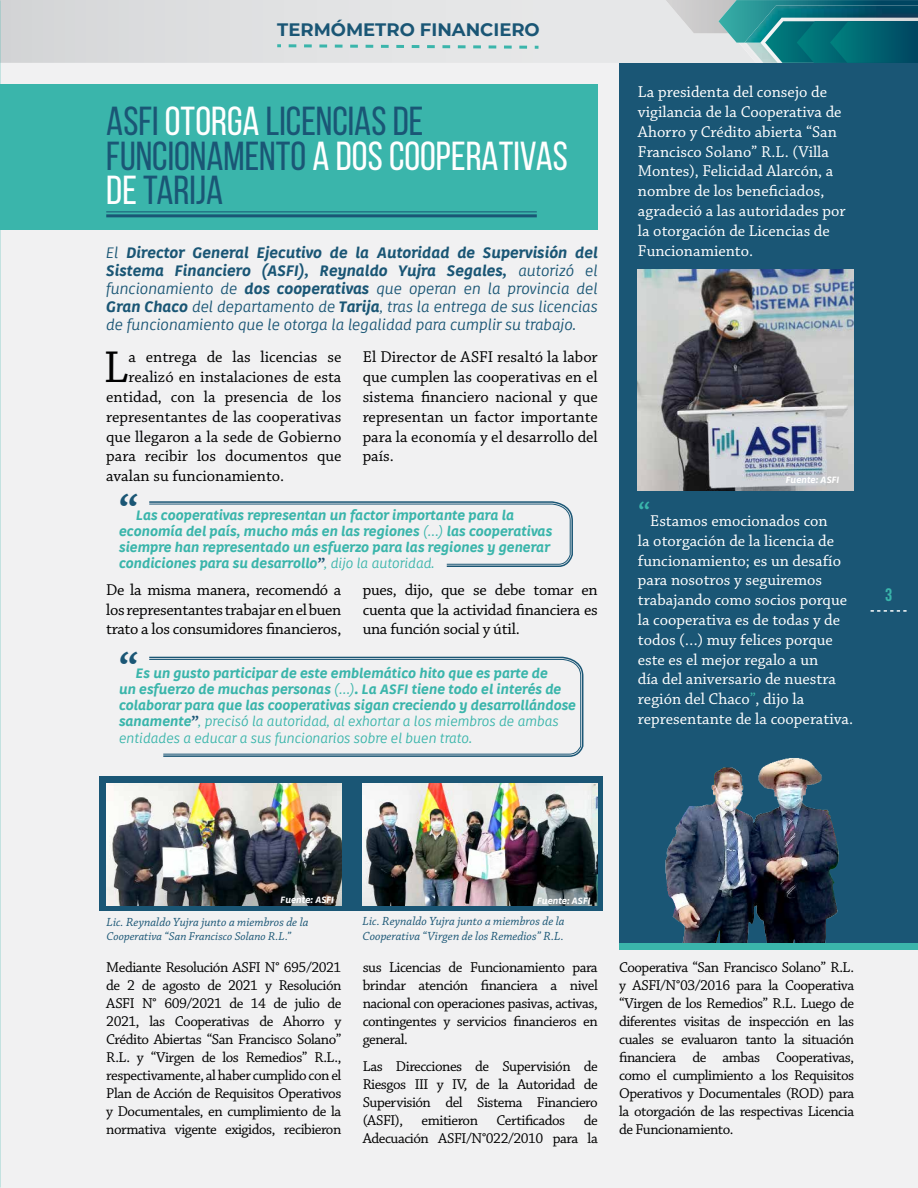
<style>
.page{position:relative;width:918px;height:1188px;background:#fff}
.page>*{position:absolute;margin:0;border:0;box-sizing:border-box;transform-origin:0 0}
.t1{font:46.95px "Chaparral Pro";color:#000}
.t2{font:40.5px/34.5px "Bebas Neue";color:#1a5675}
.t3{font:italic 700 34.5px "Kohinoor W00";color:#1a5675}
.t4{font:700 18px "Montserrat";color:#1a5675}
.t5{font:700 18px "Bebas Neue";color:#3ab5ab}
.t6{font:16.5px/19.8px "Chaparral Pro";color:#000;text-align:justify}
.t7{font:16.5px/19.8px "Chaparral Pro";color:#fff}
.t8{font:15px/18px "Chaparral Pro";letter-spacing:-.03em;color:#000;text-align:justify}
.t9{font:italic 15px/18px "Kohinoor W00";color:#1a5675;text-align:justify}
.t10{font:italic 700 13.5px/16.2px "Kohinoor W00";color:#3ab5ab}
.t11{font:italic 12.45px/14.9px "Chaparral Pro";color:#1a5675}
.t12{font:italic 12px "Chaparral Pro";color:#1a5675}
.t13{font:italic 700 9px "Kohinoor W00";color:#fff}
.s1{color:#fff}
.s2{font-weight:700}
.s3{font-weight:400}
.s4{color:#1a5675}
.s5{font-size:34.5px;color:#3ab5ab}
.s6{color:#3ab5ab}
</style>
<div class="page">
<div style="left:0;top:63px;width:918px;height:1125px;background:#f1f1f2"></div>
<svg style="left:0;top:0;width:718px;height:63px;background:#dfe1e2"></svg>
<img style="left:666px;top:0;width:52px;height:33px">
<svg style="left:718px;top:0;width:200px;height:63px;background:#2d818a"></svg>
<svg style="left:277px;top:44px;width:4px;height:3px"></svg>
<svg style="left:519px;top:46px;width:8px;height:3px"></svg>
<svg style="left:504px;top:46px;width:8px;height:3px"></svg>
<svg style="left:489px;top:45px;width:7px;height:4px"></svg>
<svg style="left:473px;top:45px;width:8px;height:3px"></svg>
<svg style="left:458px;top:45px;width:8px;height:3px"></svg>
<svg style="left:442px;top:45px;width:8px;height:3px"></svg>
<svg style="left:427px;top:45px;width:8px;height:3px"></svg>
<svg style="left:412px;top:45px;width:7px;height:3px"></svg>
<svg style="left:396px;top:45px;width:8px;height:3px"></svg>
<svg style="left:381px;top:45px;width:8px;height:3px"></svg>
<svg style="left:366px;top:45px;width:7px;height:3px"></svg>
<svg style="left:350px;top:45px;width:8px;height:3px"></svg>
<svg style="left:335px;top:45px;width:8px;height:3px"></svg>
<svg style="left:319px;top:44px;width:8px;height:4px"></svg>
<svg style="left:304px;top:44px;width:8px;height:3px"></svg>
<svg style="left:289px;top:44px;width:7px;height:3px"></svg>
<svg style="left:535px;top:46px;width:4px;height:3px"></svg>
<div style="left:619px;top:63px;width:299px;height:887px;background:#1a5675"></div>
<div style="left:99px;top:777px;width:504px;height:134px;background:#1a5675"></div>
<div style="left:0;top:84px;width:598px;height:146px;background:#3ab5ab"></div>
<hr style="left:106px;top:211px;width:431px;height:1px;background:#1a5675">
<hr style="left:106px;top:214px;width:431px;height:3px;background:#1a5675">
<img style="left:106px;top:783px;width:235px;height:122px">
<img style="left:363px;top:783px;width:235px;height:122px">
<img style="left:638px;top:270px;width:216px;height:221px">
<img style="left:665px;top:758px;width:174px;height:185px">
<div style="left:619px;top:943px;width:299px;height:7px;background:#3ab5ab"></div>
<svg style="left:149px;top:656px;width:435px;height:101px;background:#7598aa"></svg>
<svg style="left:149px;top:659px;width:432px;height:96px"></svg>
<svg style="left:149px;top:501px;width:424px;height:66px"></svg>
<svg style="left:871px;top:610px;width:36px;height:2px"></svg>
<p class="t4" style="left:277px;top:17px;width:264px">TERMÓMETRO FINANCIERO</p>
<h2 class="t2" style="left:106px;top:104px;width:463px">ASFI <span class="s1">OTORGA</span> LICENCIAS DE<br>FUNCIONAMENTO <span class="s1">A DOS COOPERATIVAS<br>DE</span> TARIJA</h2>
<p class="t9" style="left:106px;top:244px;width:493px">El <span class="s2">Director General Ejecutivo de la Autoridad de Supervisión del Sistema Financiero (ASFI), Reynaldo Yujra Segales,</span> autorizó el funcionamiento de <span class="s2">dos cooperativas</span> que operan en la provincia del <span class="s2">Gran Chaco</span> del departamento de <span class="s2">Tarija</span>, tras la entrega de sus licencias de funcionamiento que le otorga la legalidad para cumplir su trabajo.</p>
<h1 class="t1" style="left:104px;top:341px;width:26px">L</h1>
<p class="t6" style="left:129px;top:348px;width:214px">a entrega de las licencias se</p>
<p class="t6" style="left:129px;top:368px;width:214px">realizó en instalaciones de esta</p>
<p class="t6" style="left:106px;top:387px;width:237px">entidad, con la presencia de los</p>
<p class="t6" style="left:106px;top:407px;width:237px">representantes de las cooperativas</p>
<p class="t6" style="left:106px;top:427px;width:237px">que llegaron a la sede de Gobierno</p>
<p class="t6" style="left:106px;top:447px;width:237px">para recibir los documentos que</p>
<p class="t6" style="left:106px;top:467px;width:179px">avalan su funcionamiento.</p>
<p class="t6" style="left:363px;top:348px;width:237px">El Director de ASFI resaltó la labor que cumplen las cooperativas en el sistema financiero nacional y que representan un factor importante para la economía y el desarrollo del país.</p>
<h3 class="t3" style="left:119px;top:486px;width:18px">“</h3>
<p class="t10" style="left:119px;top:507px;width:435px;text-indent:17px">Las cooperativas representan un factor importante para la economía del país, mucho más en las regiones <span class="s3">(…)</span> las cooperativas siempre han representado un esfuerzo para las regiones y generar condiciones para su desarrollo<span class="s4">”</span><span class="s3">, dijo la autoridad.</span></p>
<p class="t6" style="left:106px;top:580px;width:237px">De la misma manera, recomendó a los representantes trabajar en el buen trato a los consumidores financieros,</p>
<p class="t6" style="left:363px;top:580px;width:237px">pues, dijo, que se debe tomar en cuenta que la actividad financiera es una función social y útil.</p>
<h3 class="t3" style="left:119px;top:643px;width:18px">“</h3>
<p class="t10" style="left:119px;top:665px;width:459px;text-indent:17px">Es un gusto participar de este emblemático hito que es parte de<br>un esfuerzo de muchas personas <span class="s3">(…)</span>. La ASFI tiene todo el interés de colaborar para que las cooperativas sigan creciendo y desarrollándose sanamente<span class="s4">”</span><span class="s3">, precisó la autoridad, al exhortar a los miembros de ambas entidades a educar a sus funcionarios sobre el buen trato.</span></p>
<p class="t7" style="left:638px;top:83px;width:209px">La presidenta del consejo de vigilancia de la Cooperativa de<br>Ahorro y Crédito abierta “San<br>Francisco Solano” R.L. (Villa<br>Montes), Felicidad Alarcón, a nombre de los beneficiados, agradeció a las autoridades por la otorgación de Licencias de<br>Funcionamiento.</p>
<p class="t13" style="left:786px;top:474px;width:55px">Fuente: ASFI</p>
<p class="t7" style="left:638px;top:512px;width:217px"><span class="s5">“</span>Estamos emocionados con<br>la otorgación de la licencia de funcionamiento; es un desafío para nosotros y seguiremos trabajando como socios porque la cooperativa es de todas y de todos (…) muy felices porque este es el mejor regalo a un<br>día del aniversario de nuestra región del Chaco<span class="s6">”</span>, dijo la representante de la cooperativa.</p>
<p class="t5" style="left:885px;top:585px;width:9px">3</p>
<p class="t13" style="left:281px;top:894px;width:55px">Fuente: ASFI</p>
<p class="t11" style="left:107px;top:915px;width:204px">Lic. Reynaldo Yujra junto a miembros de la</p>
<p class="t12" style="left:107px;top:930px;width:186px">Cooperativa “San Francisco Solano R.L.”</p>
<p class="t13" style="left:537px;top:895px;width:55px">Fuente: ASFI</p>
<p class="t11" style="left:363px;top:914px;width:204px">Lic. Reynaldo Yujra junto a miembros de la<br>Cooperativa “Virgen de los Remedios” R.L.</p>
<p class="t8" style="left:106px;top:959px;width:237px">Mediante Resolución ASFI N° 695/2021 de 2 de agosto de 2021 y Resolución ASFI N° 609/2021 de 14 de julio de 2021, las Cooperativas de Ahorro y Crédito Abiertas “San Francisco Solano” R.L. y “Virgen de los Remedios” R.L., respectivamente, al haber cumplido con el Plan de Acción de Requisitos Operativos y Documentales, en cumplimiento de la normativa vigente exigidos, recibieron</p>
<p class="t8" style="left:363px;top:959px;width:237px">sus Licencias de Funcionamiento para brindar atención financiera a nivel nacional con operaciones pasivas, activas, contingentes y servicios financieros en general.</p>
<p class="t8" style="left:363px;top:1057px;width:237px">Las Direcciones de Supervisión de Riesgos III y IV, de la Autoridad de Supervisión del Sistema Financiero (ASFI), emitieron Certificados de Adecuación ASFI/N°022/2010 para la</p>
<p class="t8" style="left:619px;top:959px;width:237px">Cooperativa “San Francisco Solano” R.L. y ASFI/N°03/2016 para la Cooperativa “Virgen de los Remedios” R.L. Luego de diferentes visitas de inspección en las cuales se evaluaron tanto la situación financiera de ambas Cooperativas, como el cumplimiento a los Requisitos Operativos y Documentales (ROD) para la otorgación de las respectivas Licencia de Funcionamiento.</p>
</div>
